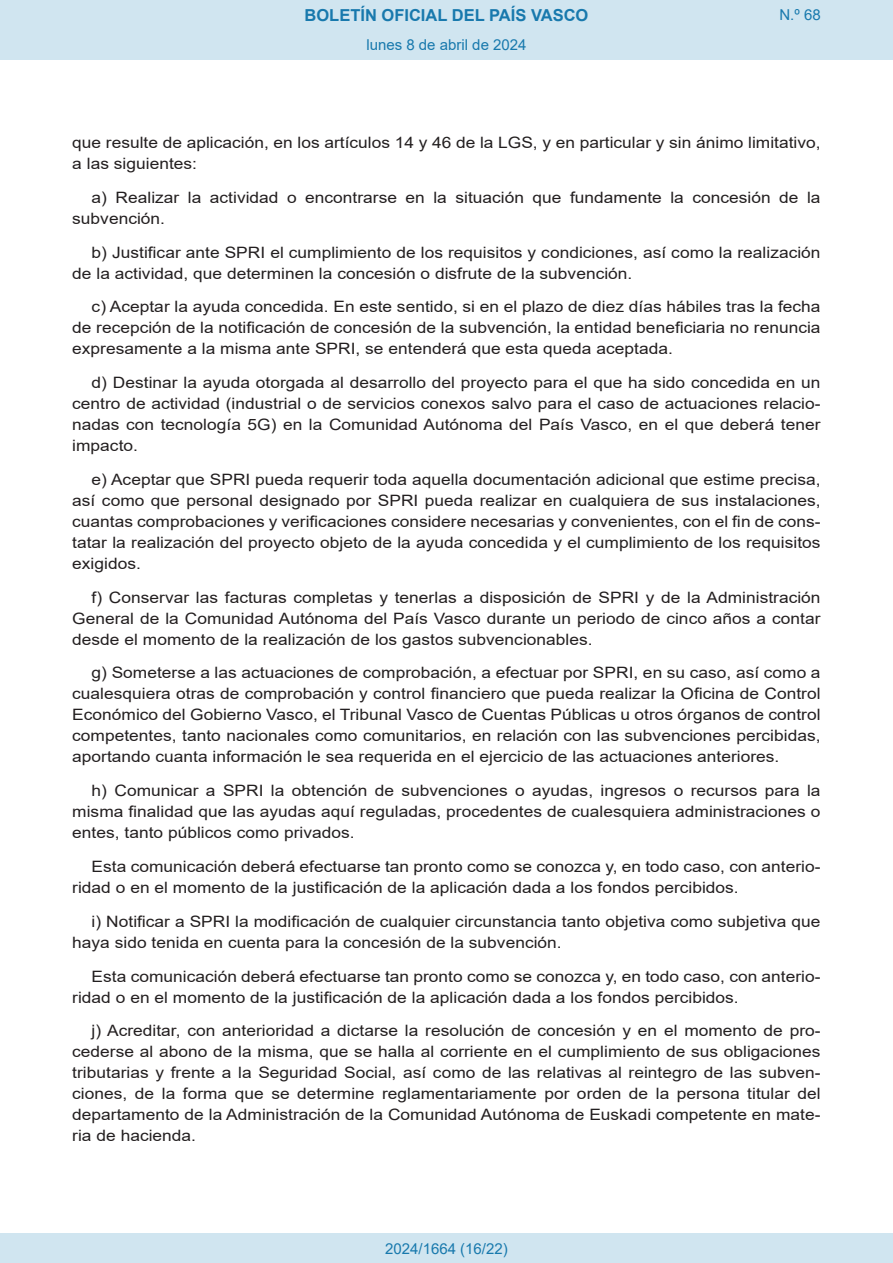
<style>
.page{position:relative;width:893px;height:1263px;background:#fff}
.page>*{position:absolute;margin:0;border:0;box-sizing:border-box;transform-origin:0 0}
.t1{font:700 16.5px "Arial";color:#1879ad}
.BOPVDetalle{font:15.6px/21px "Arial";color:#231f20;text-align:justify;scale:1.11 1}
.Paginacion_Centro{font:15px "Arial";color:#1879ad}
</style>
<div class="page">
<div style="left:0;top:0;width:893px;height:60px;background:#d0e5f0"></div>
<div style="left:0;top:1233px;width:893px;height:30px;background:#d0e5f0"></div>
<p class="t1" style="left:305px;top:3px;width:285px">BOLETÍN OFICIAL DEL PAÍS VASCO</p>
<p class="Paginacion_Centro" style="left:366px;top:35px;width:162px">lunes 8 de abril de 2024</p>
<p class="Paginacion_Centro" style="left:779px;top:5px;width:43px">N.º 68</p>
<p class="BOPVDetalle" style="left:72px;top:132px;width:676px">que resulte de aplicación, en los artículos 14 y 46 de la LGS, y en particular y sin ánimo limitativo, a las siguientes:</p>
<p class="BOPVDetalle" style="left:72px;top:187px;width:676px;text-indent:19px">a) Realizar la actividad o encontrarse en la situación que fundamente la concesión de la subvención.</p>
<p class="BOPVDetalle" style="left:72px;top:242px;width:676px;text-indent:19px">b) Justificar ante SPRI el cumplimiento de los requisitos y condiciones, así como la realización de la actividad, que determinen la concesión o disfrute de la subvención.</p>
<p class="BOPVDetalle" style="left:72px;top:296px;width:676px;text-indent:19px">c) Aceptar la ayuda concedida. En este sentido, si en el plazo de diez días hábiles tras la fecha de recepción de la notificación de concesión de la subvención, la entidad beneficiaria no renuncia expresamente a la misma ante SPRI, se entenderá que esta queda aceptada.</p>
<p class="BOPVDetalle" style="left:72px;top:372px;width:676px;text-indent:19px">d) Destinar la ayuda otorgada al desarrollo del proyecto para el que ha sido concedida en un centro de actividad (industrial o de servicios conexos salvo para el caso de actuaciones relacio&shy;nadas con tecnología 5G) en la Comunidad Autónoma del País Vasco, en el que deberá tener impacto.</p>
<p class="BOPVDetalle" style="left:72px;top:469px;width:676px;text-indent:19px">e) Aceptar que SPRI pueda requerir toda aquella documentación adicional que estime precisa, así como que personal designado por SPRI pueda realizar en cualquiera de sus instalaciones, cuantas comprobaciones y verificaciones considere necesarias y convenientes, con el fin de cons&shy;tatar la realización del proyecto objeto de la ayuda concedida y el cumplimiento de los requisitos exigidos.</p>
<p class="BOPVDetalle" style="left:72px;top:587px;width:676px;text-indent:19px">f) Conservar las facturas completas y tenerlas a disposición de SPRI y de la Administración General de la Comunidad Autónoma del País Vasco durante un periodo de cinco años a contar desde el momento de la realización de los gastos subvencionables.</p>
<p class="BOPVDetalle" style="left:72px;top:662px;width:676px;text-indent:19px">g) Someterse a las actuaciones de comprobación, a efectuar por SPRI, en su caso, así como a cualesquiera otras de comprobación y control financiero que pueda realizar la Oficina de Control Económico del Gobierno Vasco, el Tribunal Vasco de Cuentas Públicas u otros órganos de control competentes, tanto nacionales como comunitarios, en relación con las subvenciones percibidas, aportando cuanta información le sea requerida en el ejercicio de las actuaciones anteriores.</p>
<p class="BOPVDetalle" style="left:72px;top:780px;width:676px;text-indent:19px">h) Comunicar a SPRI la obtención de subvenciones o ayudas, ingresos o recursos para la misma finalidad que las ayudas aquí reguladas, procedentes de cualesquiera administraciones o entes, tanto públicos como privados.</p>
<p class="BOPVDetalle" style="left:72px;top:856px;width:676px;text-indent:19px">Esta comunicación deberá efectuarse tan pronto como se conozca y, en todo caso, con anterio&shy;ridad o en el momento de la justificación de la aplicación dada a los fondos percibidos.</p>
<p class="BOPVDetalle" style="left:72px;top:911px;width:676px;text-indent:19px">i) Notificar a SPRI la modificación de cualquier circunstancia tanto objetiva como subjetiva que haya sido tenida en cuenta para la concesión de la subvención.</p>
<p class="BOPVDetalle" style="left:72px;top:965px;width:676px;text-indent:19px">Esta comunicación deberá efectuarse tan pronto como se conozca y, en todo caso, con anterio&shy;ridad o en el momento de la justificación de la aplicación dada a los fondos percibidos.</p>
<p class="BOPVDetalle" style="left:72px;top:1020px;width:676px;text-indent:19px">j) Acreditar, con anterioridad a dictarse la resolución de concesión y en el momento de pro&shy;cederse al abono de la misma, que se halla al corriente en el cumplimiento de sus obligaciones tributarias y frente a la Seguridad Social, así como de las relativas al reintegro de las subven&shy;ciones, de la forma que se determine reglamentariamente por orden de la persona titular del departamento de la Administración de la Comunidad Autónoma de Euskadi competente en mate&shy;ria de hacienda.</p>
<p class="Paginacion_Centro" style="left:385px;top:1238px;width:124px">2024/1664 (16/22)</p>
</div>
